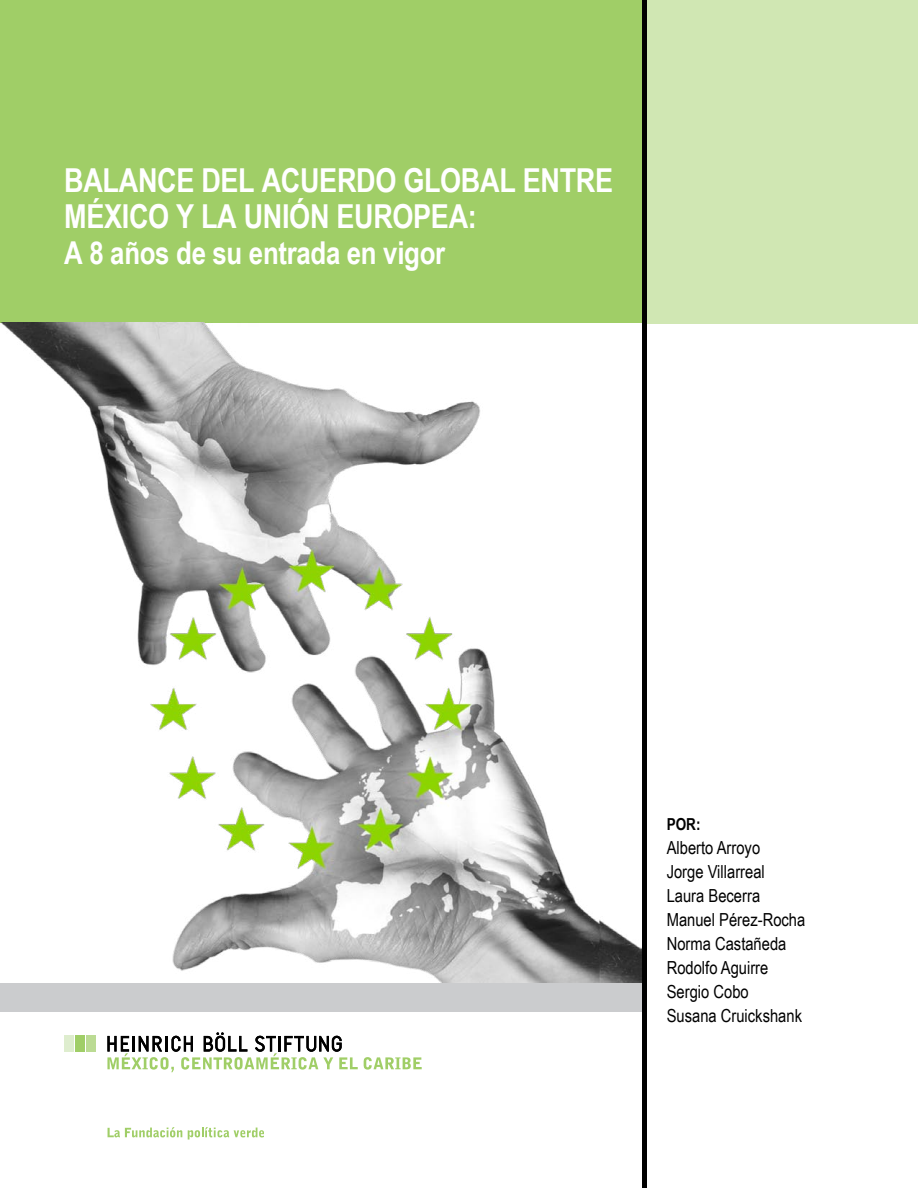
<style>
.page{position:relative;width:918px;height:1188px;background:#fff}
.page>*{position:absolute;margin:0;border:0;box-sizing:border-box;transform-origin:0 0}
.t1{font:700 33px/36px "Arial Narrow";letter-spacing:-.01em;color:#fff}
.t2{font:700 31.5px "Arial Narrow";letter-spacing:-.01em;color:#fff}
.t3{font:18px/24px "Arial Narrow";color:#000}
.t4{font:700 16.5px "Arial Narrow";color:#000}
</style>
<div class="page">
<div style="left:0;top:0;width:642px;height:323px;background:#a0ce67"></div>
<div style="left:642px;top:0;width:276px;height:323px;background:#d0e7b3"></div>
<div style="left:87px;top:1035px;width:9px;height:17px;background:#bbdb93"></div>
<div style="left:76px;top:1035px;width:9px;height:17px;background:#a0ce67"></div>
<div style="left:64px;top:1035px;width:9px;height:17px;background:#deedce"></div>
<svg style="left:107px;top:1032px;width:251px;height:40px"></svg>
<svg style="left:364px;top:1057px;width:58px;height:13px"></svg>
<img style="left:0;top:322px;width:642px;height:685px">
<div style="left:1px;top:983px;width:642px;height:29px;background:#cbccce"></div>
<div style="left:642px;top:0;width:5px;height:1188px;background:#000"></div>
<svg style="left:108px;top:1127px;width:74px;height:10px"></svg>
<svg style="left:188px;top:1127px;width:76px;height:13px"></svg>
<h1 class="t1" style="left:64px;top:163px;width:550px">BALANCE DEL ACUERDO GLOBAL ENTRE<br>MÉXICO Y LA UNIÓN EUROPEA:</h1>
<h2 class="t2" style="left:64px;top:235px;width:383px">A 8 años de su entrada en vigor</h2>
<p class="t4" style="left:667px;top:814px;width:35px">POR:</p>
<p class="t3" style="left:667px;top:835px;width:140px">Alberto Arroyo<br>Jorge Villarreal<br>Laura Becerra<br>Manuel Pérez-Rocha<br>Norma Castañeda<br>Rodolfo Aguirre<br>Sergio Cobo<br>Susana Cruickshank</p>
</div>
